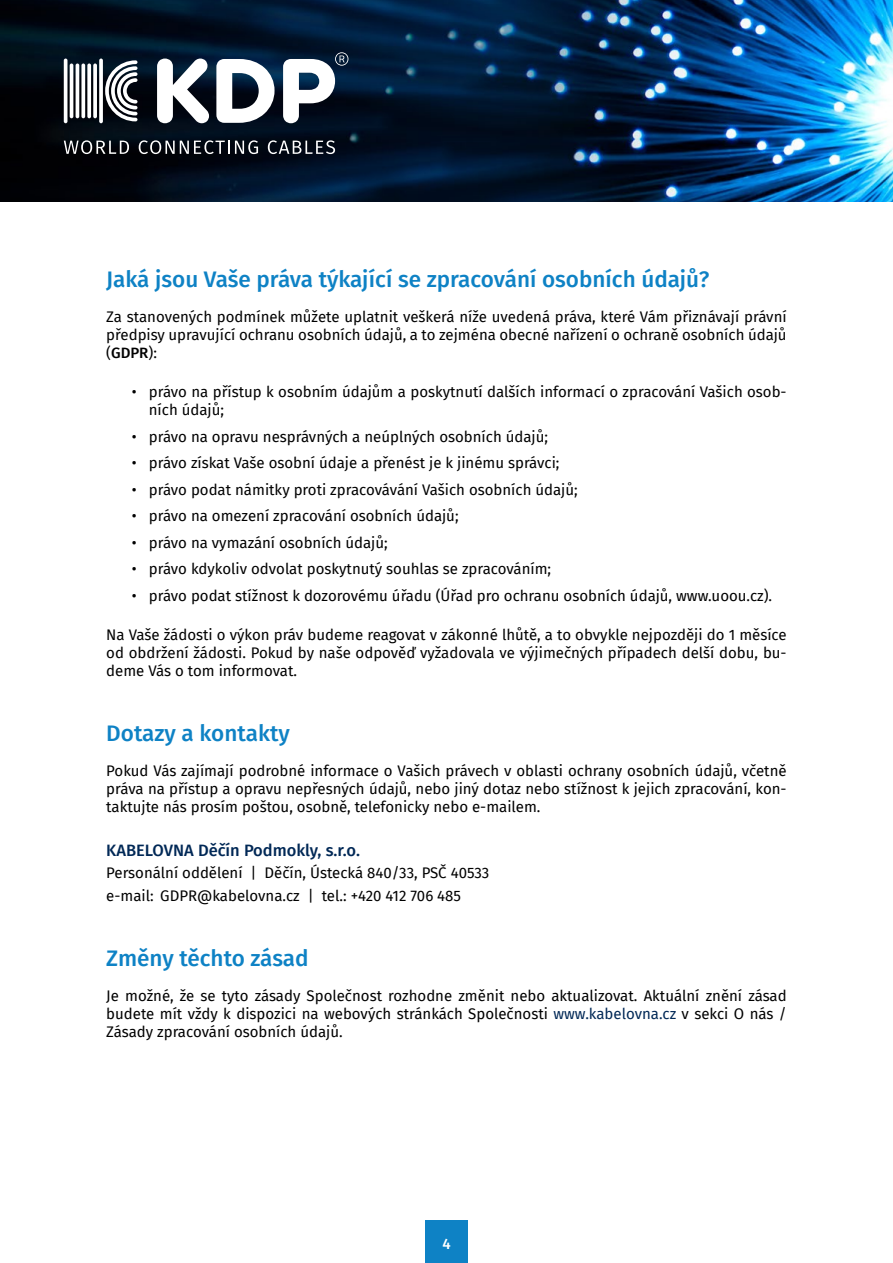
<style>
.page{position:relative;width:893px;height:1263px;background:#fff}
.page>*{position:absolute;margin:0;border:0;box-sizing:border-box;transform-origin:0 0}
.t1{font:500 22.5px "Fira Sans";color:#0e82c5}
.t2{font:500 16.5px "Fira Sans";color:#002856}
.t3{font:15px/18px "Fira Sans";color:#000;text-align:justify}
.t4{font:500 15px "Fira Sans";color:#fff}
.s1{font-weight:500}
.s2{color:#002856}
</style>
<div class="page">
<img style="left:0;top:0;width:893px;height:202px">
<svg style="left:157px;top:59px;width:52px;height:64px"></svg>
<svg style="left:216px;top:59px;width:59px;height:64px"></svg>
<svg style="left:99px;top:59px;width:4px;height:64px"></svg>
<hr style="left:64px;top:59px;width:3px;height:64px;background:#fff;border-radius:2px">
<hr style="left:70px;top:64px;width:3px;height:54px;background:#fff;border-radius:2px">
<hr style="left:76px;top:64px;width:3px;height:54px;background:#fff;border-radius:2px">
<svg style="left:81px;top:64px;width:4px;height:54px"></svg>
<svg style="left:87px;top:64px;width:4px;height:54px"></svg>
<svg style="left:93px;top:64px;width:4px;height:54px"></svg>
<svg style="left:105px;top:60px;width:32px;height:61px"></svg>
<svg style="left:283px;top:52px;width:65px;height:71px"></svg>
<svg style="left:64px;top:140px;width:65px;height:14px"></svg>
<svg style="left:139px;top:140px;width:119px;height:14px;background:#474b52"></svg>
<svg style="left:268px;top:140px;width:67px;height:14px"></svg>
<div style="left:425px;top:1220px;width:43px;height:43px;background:#0e82c5"></div>
<h1 class="t1" style="left:106px;top:261px;width:605px">Jaká jsou Vaše práva týkající se zpracování osobních údajů?</h1>
<p class="t3" style="left:106px;top:307px;width:682px">Za stanovených podmínek můžete uplatnit veškerá níže uvedená práva, které Vám přiznávají právní předpisy upravující ochranu osobních údajů, a to zejména obecné nařízení o ochraně osobních údajů (<span class="s1">GDPR</span>):</p>
<p class="t3" style="left:149px;top:382px;width:639px;text-indent:-17px">• právo na přístup k osobním údajům a poskytnutí dalších informací o zpracování Vašich osob&shy;ních údajů;</p>
<p class="t3" style="left:132px;top:427px;width:418px">• právo na opravu nesprávných a neúplných osobních údajů;</p>
<p class="t3" style="left:132px;top:453px;width:429px">• právo získat Vaše osobní údaje a přenést je k jinému správci;</p>
<p class="t3" style="left:132px;top:480px;width:447px">• právo podat námitky proti zpracovávání Vašich osobních údajů;</p>
<p class="t3" style="left:132px;top:506px;width:328px">• právo na omezení zpracování osobních údajů;</p>
<p class="t3" style="left:132px;top:533px;width:257px">• právo na vymazání osobních údajů;</p>
<p class="t3" style="left:132px;top:559px;width:421px">• právo kdykoliv odvolat poskytnutý souhlas se zpracováním;</p>
<p class="t3" style="left:132px;top:586px;width:642px">• právo podat stížnost k dozorovému úřadu (Úřad pro ochranu osobních údajů, www.uoou.cz).</p>
<p class="t3" style="left:106px;top:625px;width:682px">Na Vaše žádosti o výkon práv budeme reagovat v zákonné lhůtě, a to obvykle nejpozději do 1 měsíce od obdržení žádosti. Pokud by naše odpověď vyžadovala ve výjimečných případech delší dobu, bu&shy;deme Vás o tom informovat.</p>
<h1 class="t1" style="left:106px;top:715px;width:185px">Dotazy a kontakty</h1>
<p class="t3" style="left:106px;top:761px;width:682px">Pokud Vás zajímají podrobné informace o Vašich právech v oblasti ochrany osobních údajů, včetně práva na přístup a opravu nepřesných údajů, nebo jiný dotaz nebo stížnost k jejich zpracování, kon&shy;taktujte nás prosím poštou, osobně, telefonicky nebo e-mailem.</p>
<p class="t2" style="left:106px;top:837px;width:255px">KABELOVNA Děčín Podmokly, s.r.o.</p>
<p class="t3" style="left:106px;top:861px;width:385px;line-height:22.5px">Personální oddělení | Děčín, Ústecká 840/33, PSČ 40533 e-mail: GDPR@kabelovna.cz | tel.: +420 412 706 485</p>
<h1 class="t1" style="left:106px;top:940px;width:204px">Změny těchto zásad</h1>
<p class="t3" style="left:106px;top:986px;width:682px">Je možné, že se tyto zásady Společnost rozhodne změnit nebo aktualizovat. Aktuální znění zásad budete mít vždy k dispozici na webových stránkách Společnosti <span class="s2">www.kabelovna.cz</span> v sekci O nás / Zásady zpracování osobních údajů.</p>
<p class="t4" style="left:442px;top:1231px;width:10px">4</p>
</div>
